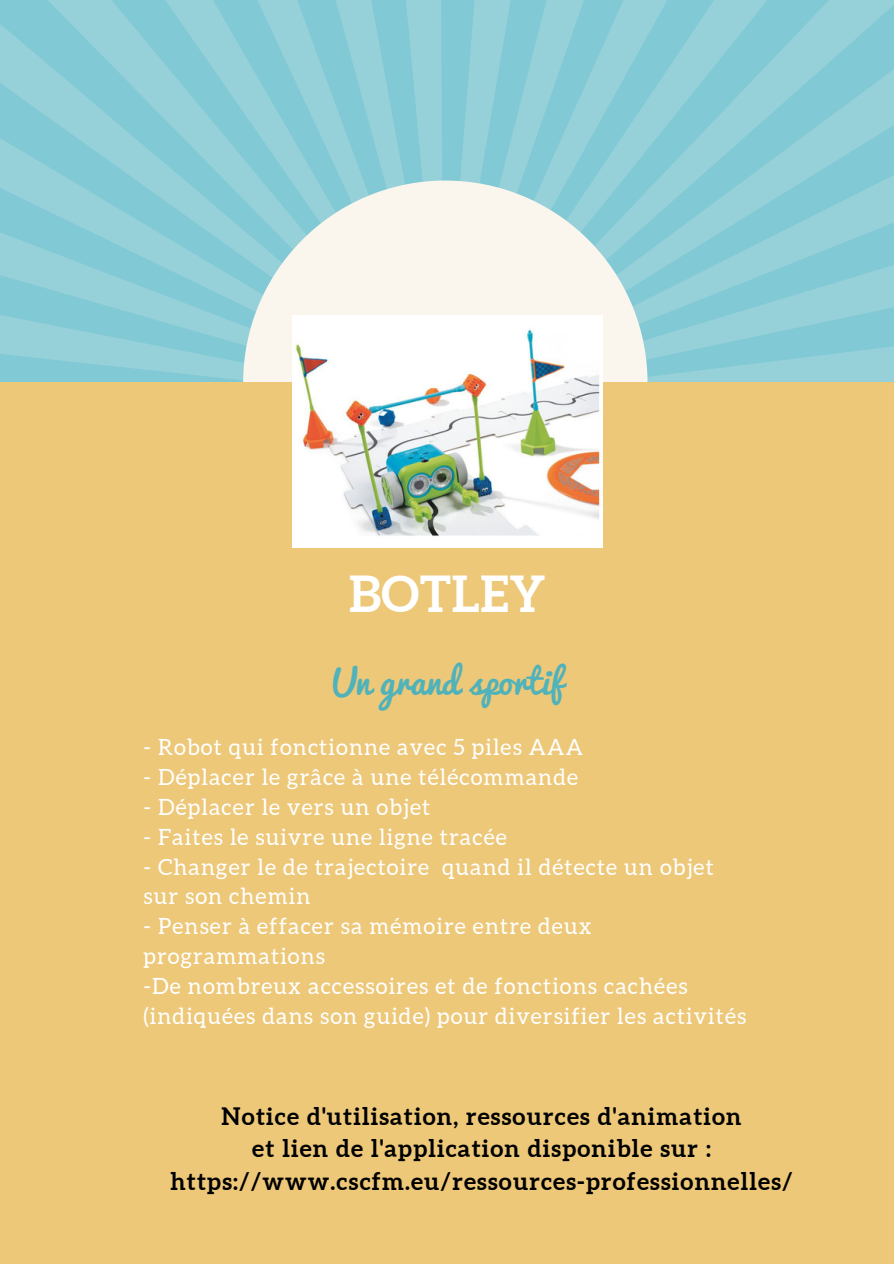
<style>
.page{position:relative;width:894px;height:1264px;background:#fff}
.page>*{position:absolute;margin:0;border:0;box-sizing:border-box;transform-origin:0 0}
.t1{font:700 49.65px "Aleo";letter-spacing:.01em;color:#fff}
.t2{font:34.8px "Pacifico";color:#50b2ba}
.t3{font:700 24px/32.7px "Aleo";letter-spacing:.05em;color:#000;text-align:center}
.t4{font:22.35px/29.8px "Aleo";letter-spacing:.05em;color:#fff}
</style>
<div class="page">
<svg style="left:0;top:0;width:893px;height:382px;background:#8bccd7"></svg>
<svg style="left:243px;top:180px;width:404px;height:202px;background:#d9e9e7"></svg>
<div style="left:0;top:382px;width:893px;height:881px;background:#edc879"></div>
<img style="left:292px;top:316px;width:309px;height:232px">
<h1 class="t1" style="left:349px;top:565px;width:198px">BOTLEY</h1>
<h2 class="t2" style="left:331px;top:663px;width:233px">Un grand sportif</h2>
<p class="t4" style="left:143px;top:732px;width:441px">- Robot qui fonctionne avec 5 piles AAA</p>
<p class="t4" style="left:143px;top:762px;width:436px">- Déplacer le grâce à une télécommande</p>
<p class="t4" style="left:143px;top:792px;width:288px">- Déplacer le vers un objet</p>
<p class="t4" style="left:143px;top:821px;width:365px">- Faites le suivre une ligne tracée</p>
<p class="t4" style="left:143px;top:851px;width:571px">- Changer le de trajectoire quand il détecte un objet sur son chemin</p>
<p class="t4" style="left:143px;top:911px;width:604px">- Penser à effacer sa mémoire entre deux programmations<br>-De nombreux accessoires et de fonctions cachées (indiquées dans son guide) pour diversifier les activités</p>
<p class="t3" style="left:170px;top:1099px;width:623px">Notice d'utilisation, ressources d'animation<br>et lien de l'application disponible sur : https://www.cscfm.eu/ressources-professionnelles/</p>
</div>
